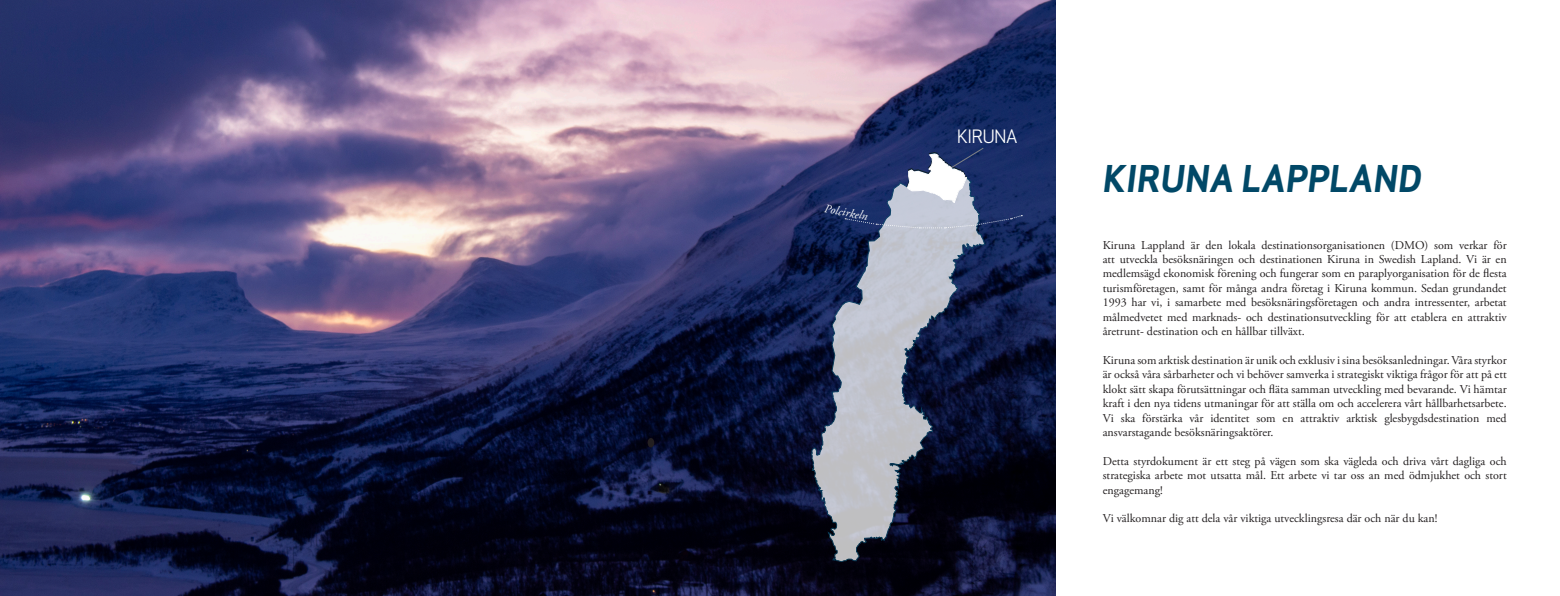
<style>
.page{position:relative;width:1560px;height:596px;background:#fff}
.page>*{position:absolute;margin:0;border:0;box-sizing:border-box;transform-origin:0 0}
.t1{font:italic 700 36px "Apex Sans";color:#014867}
.t2{font:18px "Apex Sans";letter-spacing:-.05em;color:#fff}
.t3{font:12px/14.4px "Adobe Garamond Pro";color:#231f20;text-align:justify}
.t4{font:italic 12px "Adobe Garamond Pro";color:#fff}
</style>
<div class="page">
<img style="left:0;top:0;width:1054px;height:595px">
<div style="left:647px;top:437px;width:7px;height:10px;background:#231f20;border-radius:50%"></div>
<svg style="left:811px;top:152px;width:173px;height:409px"></svg>
<svg style="left:845px;top:214px;width:177px;height:15px"></svg>
<svg style="left:906px;top:147px;width:78px;height:55px"></svg>
<p class="t4" style="left:825px;top:201px;width:45px;rotate:10deg">Polcirkeln</p>
<p class="t2" style="left:956px;top:121px;width:63px">KIRUNA</p>
<p class="t1" style="left:1102px;top:155px;width:321px">KIRUNA LAPPLAND</p>
<p class="t3" style="left:1102px;top:238px;width:405px">Kiruna Lappland är den lokala destinationsorganisationen (DMO) som verkar för att utveckla besöksnäringen och destinationen Kiruna in Swedish Lapland. Vi är en medlemsägd ekonomisk förening och fungerar som en paraplyorganisation för de flesta turismföretagen, samt för många andra företag i Kiruna kommun. Sedan grundandet 1993 har vi, i samarbete med besöksnäringsföretagen och andra intressenter, arbetat målmedvetet med marknads- och destinationsutveckling för att etablera en attraktiv åretrunt- destination och en hållbar tillväxt.</p>
<p class="t3" style="left:1102px;top:353px;width:405px">Kiruna som arktisk destination är unik och exklusiv i sina besöksanledningar. Våra styrkor är också våra sårbarheter och vi behöver samverka i strategiskt viktiga frågor för att på ett klokt sätt skapa förutsättningar och fläta samman utveckling med bevarande. Vi hämtar kraft i den nya tidens utmaningar för att ställa om och accelerera vårt hållbarhetsarbete.<br>Vi ska förstärka vår identitet som en attraktiv arktisk glesbygdsdestination med ansvarstagande besöksnäringsaktörer.</p>
<p class="t3" style="left:1102px;top:454px;width:405px">Detta styrdokument är ett steg på vägen som ska vägleda och driva vårt dagliga och strategiska arbete mot utsatta mål. Ett arbete vi tar oss an med ödmjukhet och stort engagemang!</p>
<p class="t3" style="left:1102px;top:511px;width:336px">Vi välkomnar dig att dela vår viktiga utvecklingsresa där och när du kan!</p>
</div>
